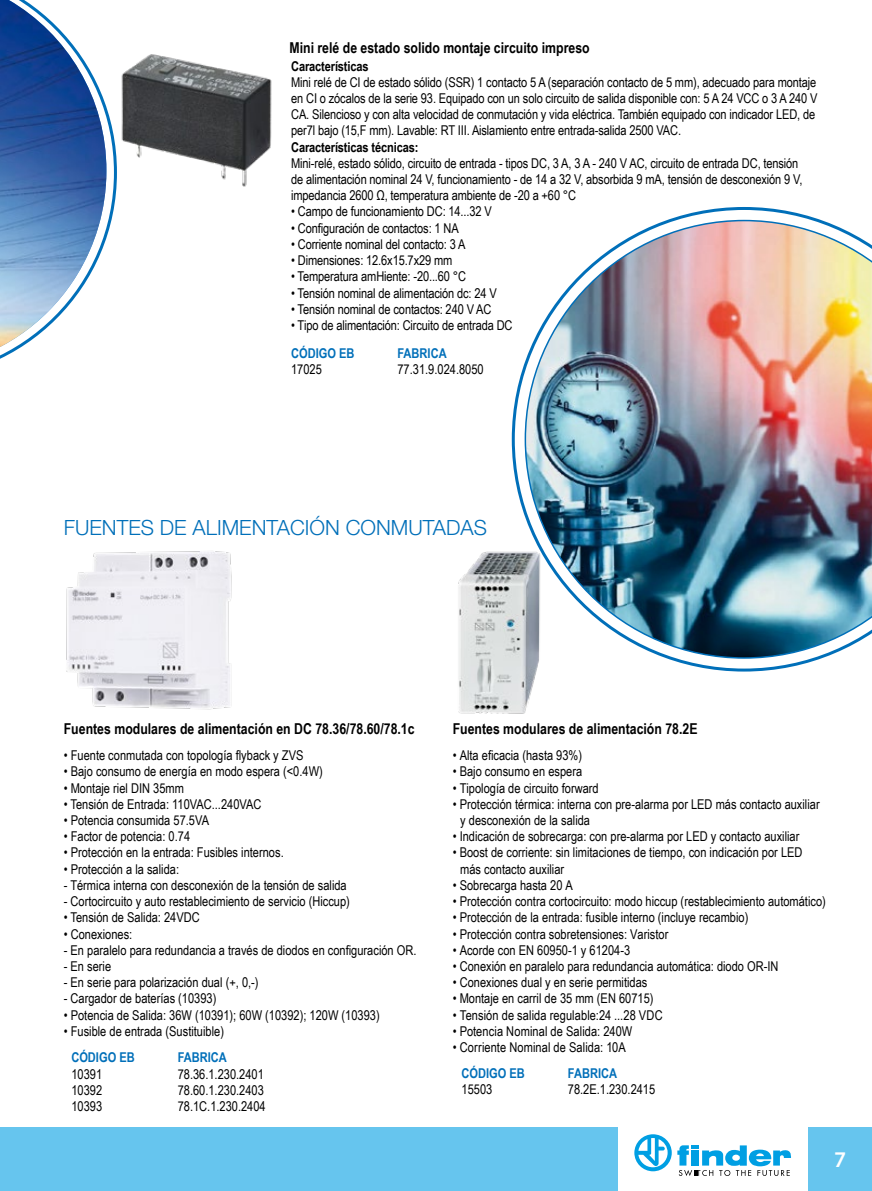
<style>
.page{position:relative;width:872px;height:1191px;background:#fff}
.page>*{position:absolute;margin:0;border:0;box-sizing:border-box;transform-origin:0 0}
.t1{font:600 22.5px "Myriad Pro";color:#fff}
.t2{font:300 21px "Helvetica Neue LT Std";color:#006fb9}
.t3{font:700 15px "Arial Narrow";color:#000}
.t4{font:13.5px/16.2px "Arial Narrow";color:#000}
.t5{font:700 13.5px "Arial Narrow";color:#006fb9}
.t6{font:700 13.5px "Arial Narrow";letter-spacing:-.01em;color:#000}
</style>
<div class="page">
<div style="left:808px;top:1127px;width:64px;height:64px;background:#66c5ee"></div>
<div style="left:0;top:1127px;width:617px;height:64px;background:#66c5ee"></div>
<svg style="left:634px;top:1134px;width:157px;height:42px"></svg>
<img style="left:66px;top:551px;width:166px;height:159px">
<img style="left:458px;top:551px;width:79px;height:163px">
<img style="left:121px;top:54px;width:151px;height:133px">
<svg style="left:0;top:0;width:117px;height:359px"></svg>
<img style="left:512px;top:207px;width:360px;height:464px">
<p class="t3" style="left:289px;top:37px;width:302px">Mini relé de estado solido montaje circuito impreso</p>
<p class="t6" style="left:291px;top:56px;width:79px">Características</p>
<p class="t4" style="left:291px;top:73px;width:528px">Mini relé de CI de estado sólido (SSR) 1 contacto 5 A (separación contacto de 5 mm), adecuado para montaje en CI o zócalos de la serie 93. Equipado con un solo circuito de salida disponible con: 5 A 24 VCC o 3 A 240 V CA. Silencioso y con alta velocidad de conmutación y vida eléctrica. También equipado con indicador LED, de per7l bajo (15,F mm). Lavable: RT III. Aislamiento entre entrada-salida 2500 VAC.</p>
<p class="t6" style="left:291px;top:137px;width:129px">Características técnicas:</p>
<p class="t4" style="left:291px;top:154px;width:513px">Mini-relé, estado sólido, circuito de entrada - tipos DC, 3 A, 3 A - 240 V AC, circuito de entrada DC, tensión de alimentación nominal 24 V, funcionamiento - de 14 a 32 V, absorbida 9 mA, tensión de desconexión 9 V, impedancia 2600 Ω, temperatura ambiente de -20 a +60 °C</p>
<p class="t4" style="left:291px;top:203px;width:202px">• Campo de funcionamiento DC: 14...32 V</p>
<p class="t4" style="left:291px;top:219px;width:169px">• Configuración de contactos: 1 NA</p>
<p class="t4" style="left:291px;top:235px;width:176px">• Corriente nominal del contacto: 3 A</p>
<p class="t4" style="left:291px;top:252px;width:163px">• Dimensiones: 12.6x15.7x29 mm</p>
<p class="t4" style="left:291px;top:268px;width:176px">• Temperatura amHiente: -20...60 °C</p>
<p class="t4" style="left:291px;top:284px;width:207px">• Tensión nominal de alimentación dc: 24 V</p>
<p class="t4" style="left:291px;top:300px;width:202px">• Tensión nominal de contactos: 240 V AC</p>
<p class="t4" style="left:291px;top:316px;width:223px">• Tipo de alimentación: Circuito de entrada DC</p>
<p class="t5" style="left:291px;top:343px;width:65px">CÓDIGO EB</p>
<p class="t5" style="left:397px;top:343px;width:51px">FABRICA</p>
<p class="t4" style="left:291px;top:360px;width:32px">17025</p>
<p class="t4" style="left:397px;top:360px;width:88px">77.31.9.024.8050</p>
<h2 class="t2" style="left:64px;top:514px;width:425px">FUENTES DE ALIMENTACIÓN CONMUTADAS</h2>
<p class="t3" style="left:64px;top:717px;width:352px">Fuentes modulares de alimentación en DC 78.36/78.60/78.1c</p>
<p class="t3" style="left:453px;top:717px;width:246px">Fuentes modulares de alimentación 78.2E</p>
<p class="t4" style="left:64px;top:747px;width:241px">• Fuente conmutada con topología flyback y ZVS</p>
<p class="t4" style="left:64px;top:763px;width:260px">• Bajo consumo de energía en modo espera (&lt;0.4W)</p>
<p class="t4" style="left:64px;top:779px;width:122px">• Montaje riel DIN 35mm</p>
<p class="t4" style="left:64px;top:795px;width:199px">• Tensión de Entrada: 110VAC...240VAC</p>
<p class="t4" style="left:64px;top:811px;width:147px">• Potencia consumida 57.5VA</p>
<p class="t4" style="left:64px;top:828px;width:128px">• Factor de potencia: 0.74</p>
<p class="t4" style="left:64px;top:844px;width:221px">• Protección en la entrada: Fusibles internos.</p>
<p class="t4" style="left:64px;top:860px;width:117px">• Protección a la salida:</p>
<p class="t4" style="left:64px;top:876px;width:284px">- Térmica interna con desconexión de la tensión de salida</p>
<p class="t4" style="left:64px;top:892px;width:288px">- Cortocircuito y auto restablecimiento de servicio (Hiccup)</p>
<p class="t4" style="left:64px;top:909px;width:137px">• Tensión de Salida: 24VDC</p>
<p class="t4" style="left:64px;top:925px;width:70px">• Conexiones:</p>
<p class="t4" style="left:64px;top:941px;width:354px">- En paralelo para redundancia a través de diodos en configuración OR.</p>
<p class="t4" style="left:64px;top:957px;width:49px">- En serie</p>
<p class="t4" style="left:64px;top:973px;width:196px">- En serie para polarización dual (+, 0,-)</p>
<p class="t4" style="left:64px;top:990px;width:154px">- Cargador de baterías (10393)</p>
<p class="t4" style="left:64px;top:1006px;width:317px">• Potencia de Salida: 36W (10391); 60W (10392); 120W (10393)</p>
<p class="t4" style="left:64px;top:1022px;width:162px">• Fusible de entrada (Sustituible)</p>
<p class="t4" style="left:453px;top:747px;width:131px">• Alta eficacia (hasta 93%)</p>
<p class="t4" style="left:453px;top:763px;width:131px">• Bajo consumo en espera</p>
<p class="t4" style="left:453px;top:779px;width:148px">• Tipología de circuito forward</p>
<p class="t4" style="left:460px;top:795px;width:361px;text-indent:-8px">• Protección térmica: interna con pre-alarma por LED más contacto auxiliar y desconexión de la salida</p>
<p class="t4" style="left:453px;top:828px;width:348px">• Indicación de sobrecarga: con pre-alarma por LED y contacto auxiliar</p>
<p class="t4" style="left:460px;top:844px;width:344px;text-indent:-8px">• Boost de corriente: sin limitaciones de tiempo, con indicación por LED más contacto auxiliar</p>
<p class="t4" style="left:453px;top:876px;width:122px">• Sobrecarga hasta 20 A</p>
<p class="t4" style="left:453px;top:892px;width:375px">• Protección contra cortocircuito: modo hiccup (restablecimiento automático)</p>
<p class="t4" style="left:453px;top:909px;width:297px">• Protección de la entrada: fusible interno (incluye recambio)</p>
<p class="t4" style="left:453px;top:925px;width:217px">• Protección contra sobretensiones: Varistor</p>
<p class="t4" style="left:453px;top:941px;width:179px">• Acorde con EN 60950-1 y 61204-3</p>
<p class="t4" style="left:453px;top:957px;width:327px">• Conexión en paralelo para redundancia automática: diodo OR-IN</p>
<p class="t4" style="left:453px;top:973px;width:196px">• Conexiones dual y en serie permitidas</p>
<p class="t4" style="left:453px;top:990px;width:202px">• Montaje en carril de 35 mm (EN 60715)</p>
<p class="t4" style="left:453px;top:1006px;width:211px">• Tensión de salida regulable:24 ...28 VDC</p>
<p class="t4" style="left:453px;top:1022px;width:181px">• Potencia Nominal de Salida: 240W</p>
<p class="t4" style="left:453px;top:1038px;width:175px">• Corriente Nominal de Salida: 10A</p>
<p class="t5" style="left:71px;top:1047px;width:65px">CÓDIGO EB</p>
<p class="t5" style="left:178px;top:1047px;width:51px">FABRICA</p>
<p class="t4" style="left:71px;top:1065px;width:32px">10391</p>
<p class="t4" style="left:178px;top:1065px;width:88px">78.36.1.230.2401</p>
<p class="t4" style="left:71px;top:1081px;width:32px">10392</p>
<p class="t4" style="left:178px;top:1081px;width:88px">78.60.1.230.2403</p>
<p class="t4" style="left:71px;top:1097px;width:32px">10393</p>
<p class="t4" style="left:178px;top:1097px;width:90px">78.1C.1.230.2404</p>
<p class="t5" style="left:461px;top:1063px;width:65px">CÓDIGO EB</p>
<p class="t5" style="left:568px;top:1063px;width:51px">FABRICA</p>
<p class="t4" style="left:461px;top:1081px;width:32px">15503</p>
<p class="t4" style="left:568px;top:1081px;width:89px">78.2E.1.230.2415</p>
<h1 class="t1" style="left:834px;top:1145px;width:14px">7</h1>
</div>
